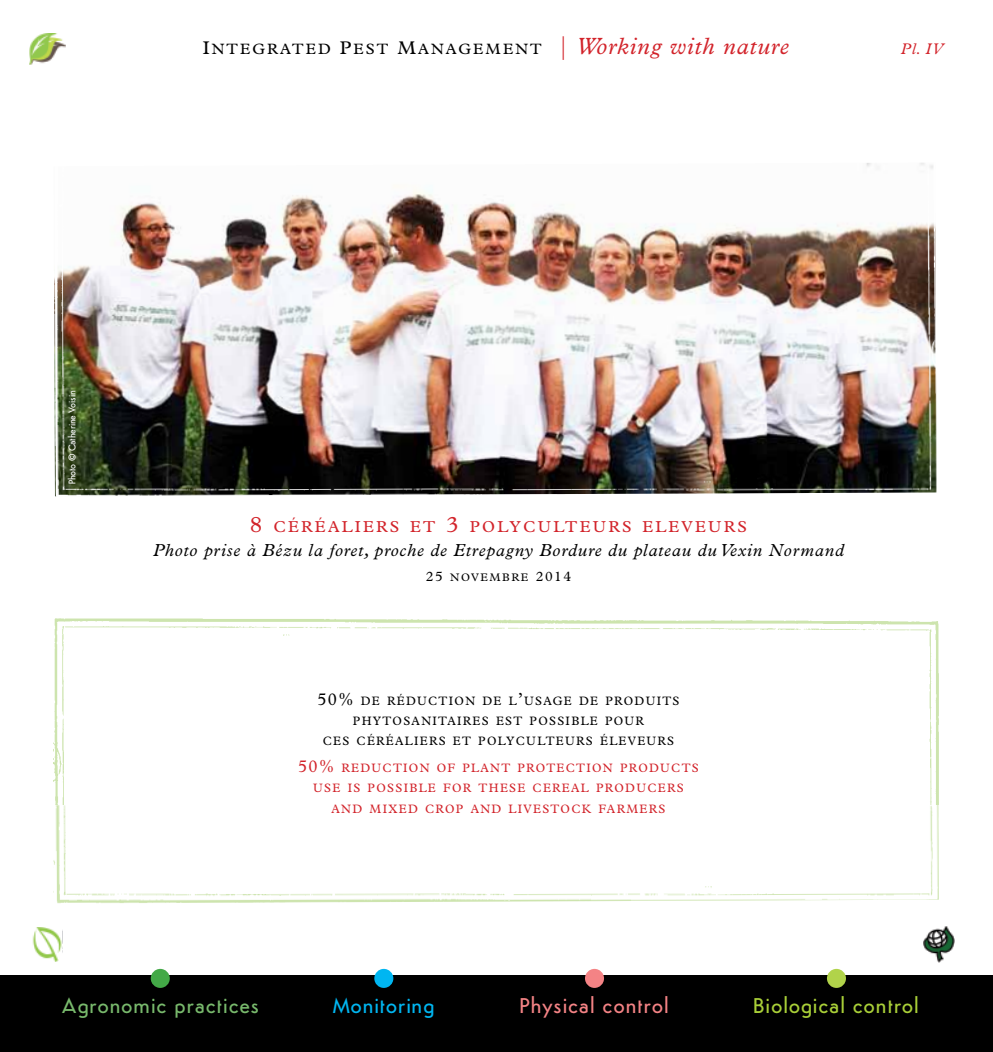
<style>
.page{position:relative;width:993px;height:1052px;background:#fff}
.page>*{position:absolute;margin:0;border:0;box-sizing:border-box;transform-origin:0 0}
.t1{font:500 21.35px "Semplicita";letter-spacing:.025em;color:#78b96c}
.t2{font:500 21.35px "Semplicita";letter-spacing:.025em;color:#a9cf38}
.t3{font:500 21.35px "Semplicita";letter-spacing:.025em;color:#f48385}
.t4{font:500 21.35px "Semplicita";color:#00b6f1}
.t5{font:italic 17.5px "Plantin Std";letter-spacing:.05em;color:#000}
.t6{font:15.92px "Plantin Std";letter-spacing:.145em;color:#d2232a}
.t7{font:italic 15.4px "Plantin Std";color:#d2232a}
.t8{font:15.05px "Plantin Std";letter-spacing:.145em;color:#000}
.t9{font:12.25px/20.1px "Plantin Std";letter-spacing:.115em;color:#d2232a;text-align:center;scale:.95 1}
.t10{font:12.25px/20.1px "Plantin Std";letter-spacing:.115em;color:#000;text-align:center;scale:.95 1}
.t11{font:11.03px "Plantin Std";letter-spacing:.145em;color:#000}
.t12{font:500 9.62px "Semplicita";letter-spacing:-.055em;color:#fff;scale:.95 1}
.s1{font-size:18.38px}
.s2{font-size:23.62px;color:#d2232a}
.s3{font-style:italic;font-size:23.62px;color:#d2232a}
.s4{font-size:22.75px}
.s5{font-size:14px}
.s6{font-size:17.5px}
</style>
<div class="page">
<div style="left:0;top:976px;width:992px;height:76px;background:#000"></div>
<div style="left:826px;top:969px;width:19px;height:19px;background:#b1d34a;border-radius:50%"></div>
<div style="left:584px;top:969px;width:20px;height:19px;background:#f48385;border-radius:50%"></div>
<div style="left:374px;top:969px;width:19px;height:19px;background:#00b6f1;border-radius:50%"></div>
<div style="left:151px;top:969px;width:19px;height:19px;background:#43a947;border-radius:50%"></div>
<img style="left:923px;top:926px;width:30px;height:36px">
<img style="left:30px;top:34px;width:36px;height:31px">
<img style="left:32px;top:927px;width:30px;height:34px">
<img style="left:54px;top:163px;width:882px;height:334px">
<img style="left:53px;top:805px;width:885px;height:98px">
<img style="left:54px;top:618px;width:884px;height:187px">
<p class="t8" style="left:203px;top:40px;width:587px"><span class="s1">I</span>NTEGRATED <span class="s1">P</span>EST <span class="s1">M</span>ANAGEMENT <span class="s2">|</span> <span class="s3">Working with nature</span></p>
<p class="t7" style="left:900px;top:39px;width:44px">Pl. IV</p>
<p class="t12" style="left:66px;top:484px;width:100px;rotate:-90deg">Photo © Catherine Voisin</p>
<h3 class="t6" style="left:250px;top:517px;width:498px"><span class="s4">8</span> CÉRÉALIERS ET <span class="s4">3</span> POLYCULTEURS ELEVEURS</h3>
<h2 class="t5" style="left:153px;top:540px;width:691px">Photo prise à Bézu la foret, proche de Etrepagny Bordure du plateau du Vexin Normand</h2>
<p class="t11" style="left:426px;top:570px;width:147px"><span class="s5">25</span> NOVEMBRE <span class="s5">2014</span></p>
<p class="t10" style="left:317px;top:690px;width:382px"><span class="s6">50%</span> DE RÉDUCTION DE L<span class="s6">’</span>USAGE DE PRODUITS<br>PHYTOSANITAIRES EST POSSIBLE POUR<br>CES CÉRÉALIERS ET POLYCULTEURS ÉLEVEURS</p>
<p class="t9" style="left:298px;top:758px;width:423px"><span class="s6">50%</span> REDUCTION OF PLANT PROTECTION PRODUCTS<br>USE IS POSSIBLE FOR THESE CEREAL PRODUCERS<br>AND MIXED CROP AND LIVESTOCK FARMERS</p>
<h1 class="t1" style="left:61px;top:991px;width:199px">Agronomic practices</h1>
<h1 class="t4" style="left:333px;top:991px;width:103px">Monitoring</h1>
<h1 class="t3" style="left:520px;top:991px;width:150px">Physical control</h1>
<h1 class="t2" style="left:753px;top:991px;width:167px">Biological control</h1>
</div>
